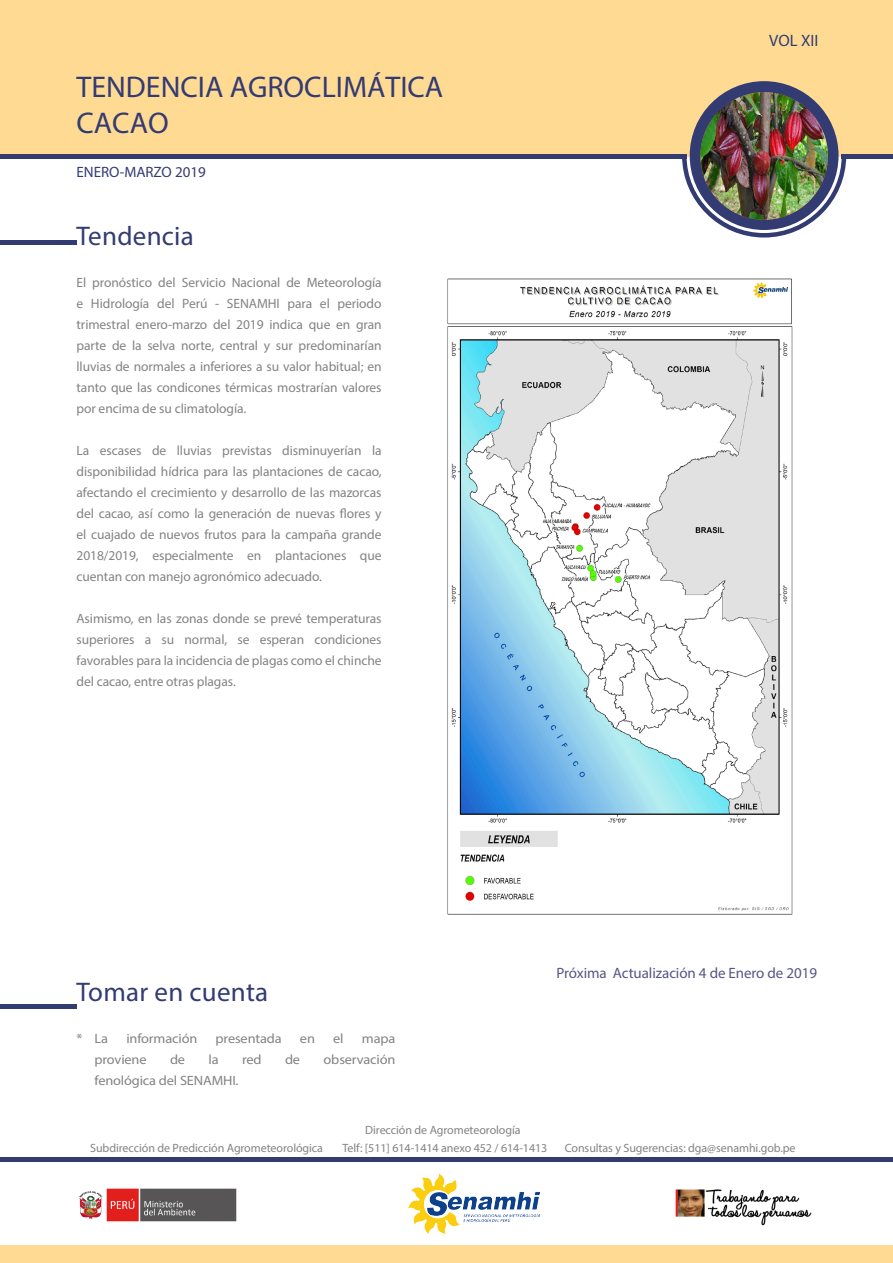
<style>
.page{position:relative;width:893px;height:1263px;background:#fff}
.page>*{position:absolute;margin:0;border:0;box-sizing:border-box;transform-origin:0 0}
.TITULO_BLANCO{font:30px "Myriad Pro";color:#333b73}
.SUBTITULO-MONS_MED{font:27px "Myriad Pro";letter-spacing:.01em;color:#333b73}
.t1{font:16.5px "Myriad Pro";color:#333b73}
.actualizacion{font:15px "Myriad Pro";letter-spacing:-.005em;color:#565685}
.DECADA{font:15px "Myriad Pro";color:#333b73}
.TEXTO_MONSER-REG{font:13.5px/21px "Myriad Pro";letter-spacing:-.005em;color:#828385;text-align:justify}
.TEXTO_CON_TAB{font:13.5px "Myriad Pro";letter-spacing:-.01em;color:#828385;scale:1.06 1}
.direccion{font:12px "Myriad Pro";letter-spacing:-.005em;color:#828385}
</style>
<div class="page">
<div style="left:0;top:0;width:893px;height:157px;background:#feda93"></div>
<svg style="left:682px;top:155px;width:164px;height:82px"></svg>
<hr style="left:0;top:155px;width:687px;height:4px;background:#333b73">
<div style="left:0;top:240px;width:77px;height:5px;background:#333b73"></div>
<div style="left:0;top:1004px;width:77px;height:5px;background:#333b73"></div>
<hr style="left:841px;top:155px;width:52px;height:4px;background:#333b73">
<div style="left:690px;top:81px;width:148px;height:149px;background:#333b73;border-radius:50%"></div>
<img style="left:700px;top:92px;width:128px;height:128px;border-radius:64px">
<div style="left:0;top:1245px;width:893px;height:18px;background:#feda93"></div>
<hr style="left:0;top:1158px;width:893px;height:4px;background:#333b73">
<img style="left:79px;top:1188px;width:158px;height:34px">
<img style="left:409px;top:1174px;width:130px;height:59px">
<img style="left:675px;top:1189px;width:137px;height:37px">
<img style="left:447px;top:278px;width:346px;height:637px">
<p class="TITULO_BLANCO" style="left:77px;top:68px;width:368px">TENDENCIA AGROCLIMÁTICA</p>
<p class="TITULO_BLANCO" style="left:77px;top:104px;width:94px">CACAO</p>
<p class="DECADA" style="left:77px;top:162px;width:131px">ENERO-MARZO 2019</p>
<p class="SUBTITULO-MONS_MED" style="left:77px;top:219px;width:119px">Tendencia</p>
<p class="TEXTO_MONSER-REG" style="left:77px;top:271px;width:307px">El pronóstico del Servicio Nacional de Meteorología e Hidrología del Perú - SENAMHI para el periodo trimestral enero-marzo del 2019 indica que en gran parte de la selva norte, central y sur predominarían lluvias de normales a inferiores a su valor habitual; en tanto que las condicones térmicas mostrarían valores por encima de su climatología.</p>
<p class="TEXTO_MONSER-REG" style="left:77px;top:439px;width:307px">La escases de lluvias previstas disminuyerían la disponibilidad hídrica para las plantaciones de cacao, afectando el crecimiento y desarrollo de las mazorcas del cacao, así como la generación de nuevas flores y el cuajado de nuevos frutos para la campaña grande 2018/2019, especialmente en plantaciones que cuentan con manejo agronómico adecuado.</p>
<p class="TEXTO_MONSER-REG" style="left:77px;top:607px;width:307px">Asimismo, en las zonas donde se prevé temperaturas superiores a su normal, se esperan condiciones favorables para la incidencia de plagas como el chinche del cacao, entre otras plagas.</p>
<p class="t1" style="left:769px;top:30px;width:51px">VOL XII</p>
<p class="SUBTITULO-MONS_MED" style="left:77px;top:975px;width:193px">Tomar en cuenta</p>
<p class="TEXTO_CON_TAB" style="left:77px;top:1030px;width:31px">* La</p>
<p class="TEXTO_CON_TAB" style="left:126px;top:1030px;width:68px">información</p>
<p class="TEXTO_CON_TAB" style="left:216px;top:1030px;width:64px">presentada</p>
<p class="TEXTO_CON_TAB" style="left:300px;top:1030px;width:16px">en</p>
<p class="TEXTO_CON_TAB" style="left:333px;top:1030px;width:11px">el</p>
<p class="TEXTO_CON_TAB" style="left:362px;top:1030px;width:33px">mapa</p>
<p class="TEXTO_CON_TAB" style="left:95px;top:1051px;width:51px">proviene</p>
<p class="TEXTO_CON_TAB" style="left:170px;top:1051px;width:16px">de</p>
<p class="TEXTO_CON_TAB" style="left:209px;top:1051px;width:11px">la</p>
<p class="TEXTO_CON_TAB" style="left:242px;top:1051px;width:20px">red</p>
<p class="TEXTO_CON_TAB" style="left:285px;top:1051px;width:16px">de</p>
<p class="TEXTO_CON_TAB" style="left:324px;top:1051px;width:69px">observación</p>
<p class="TEXTO_CON_TAB" style="left:95px;top:1072px;width:137px">fenológica del SENAMHI.</p>
<p class="direccion" style="left:365px;top:1123px;width:157px">Dirección de Agrometeorología</p>
<p class="actualizacion" style="left:556px;top:964px;width:262px">Próxima Actualización 4 de Enero de 2019</p>
<p class="direccion" style="left:90px;top:1140px;width:234px">Subdirección de Predicción Agrometeorológica</p>
<p class="direccion" style="left:342px;top:1140px;width:206px">Telf: [511] 614-1414 anexo 452 / 614-1413</p>
<p class="direccion" style="left:565px;top:1140px;width:232px">Consultas y Sugerencias: dga@senamhi.gob.pe</p>
</div>
